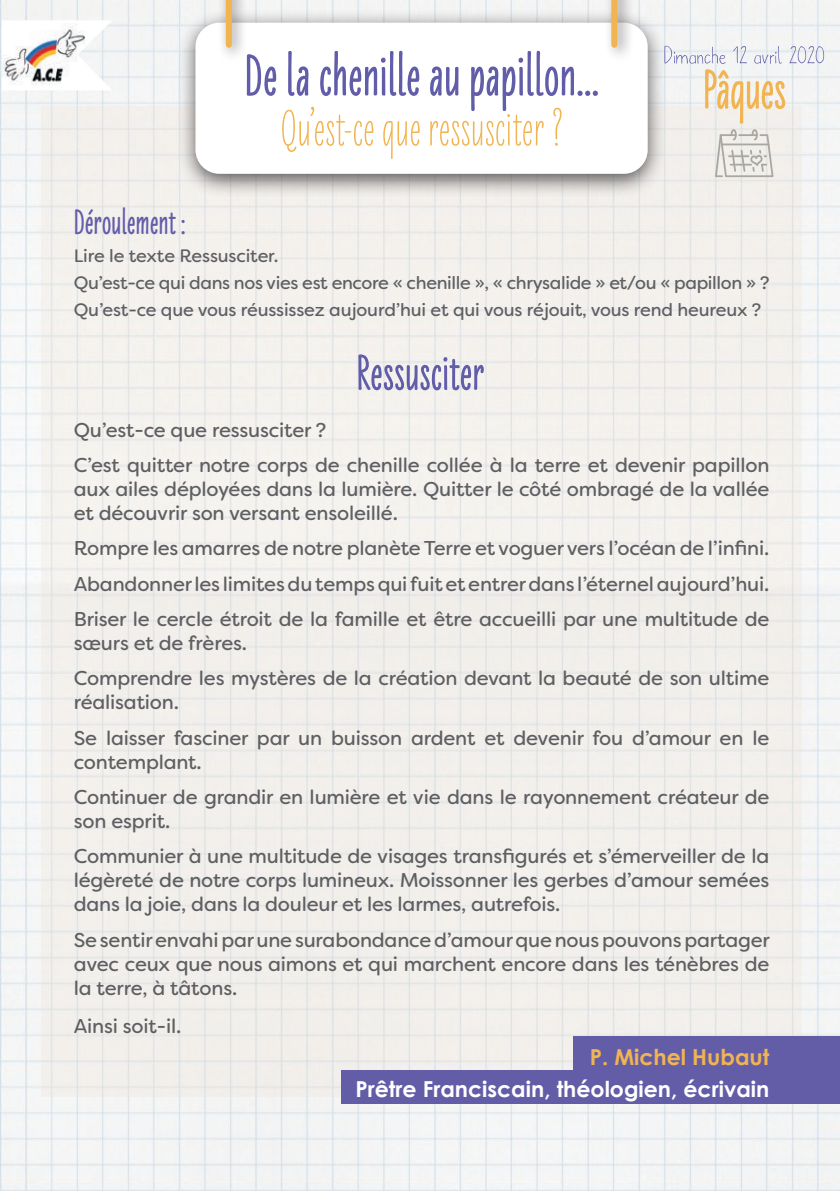
<style>
.page{position:relative;width:840px;height:1191px;background:#fff}
.page>*{position:absolute;margin:0;border:0;box-sizing:border-box;transform-origin:0 0}
.t1{font:900 60px "Liebe Erika";letter-spacing:.01em;color:#625da9}
.t2{font:900 57.6px "Liebe Erika";color:#f2b451}
.t3{font:500 52px "Liebe Erika";letter-spacing:.01em;color:#f1b451}
.t4{font:900 52px "Liebe Erika";letter-spacing:.01em;color:#625da9}
.t5{font:900 36px "Liebe Erika";letter-spacing:.01em;color:#625da9}
.t6{font:700 22px "Century Gothic";color:#fff}
.t7{font:700 22px "Century Gothic";color:#f1b451}
.t8{font:20px/35.4px "Filson Soft";letter-spacing:-.01em;color:#5f5f62}
.t9{font:18px/27.2px "Filson Soft";letter-spacing:-.015em;color:#5f5f62}
</style>
<div class="page">
<img style="left:0;top:0;width:839px;height:1191px">
<div style="left:41px;top:106px;width:760px;height:990px;background:#f2efec"></div>
<div style="left:176px;top:9px;width:490px;height:190px;background:#231f20;opacity:.75"></div>
<div style="left:195px;top:23px;width:452px;height:151px;background:#fff;border-radius:24px"></div>
<div style="left:218px;top:0;width:415px;height:63px;background:#231f20;opacity:.52"></div>
<div style="left:226px;top:0;width:6px;height:45px;background:#f1b451"></div>
<div style="left:611px;top:0;width:6px;height:45px;background:#f1b451"></div>
<div style="left:573px;top:1036px;width:266px;height:34px;background:#635da8"></div>
<div style="left:341px;top:1070px;width:498px;height:34px;background:#635da8"></div>
<img style="left:0;top:16px;width:113px;height:80px">
<svg style="left:664px;top:46px;width:61px;height:18px"></svg>
<svg style="left:732px;top:46px;width:14px;height:17px"></svg>
<svg style="left:753px;top:46px;width:28px;height:18px"></svg>
<svg style="left:789px;top:46px;width:34px;height:17px"></svg>
<svg style="left:714px;top:129px;width:59px;height:48px"></svg>
<h1 class="t1" style="left:244px;top:43px;width:356px">De la chenille au papillon...</h1>
<h3 class="t3" style="left:280px;top:100px;width:284px">Qu’est-ce que ressusciter ?</h3>
<h2 class="t2" style="left:702px;top:58px;width:84px">Pâques</h2>
<h3 class="t5" style="left:74px;top:203px;width:113px">Déroulement :</h3>
<p class="t9" style="left:74px;top:242px;width:696px">Lire le texte Ressusciter.<br>Qu’est-ce qui dans nos vies est encore « chenille », « chrysalide » et/ou « papillon » ?<br>Qu’est-ce que vous réussissez aujourd’hui et qui vous réjouit, vous rend heureux ?</p>
<h3 class="t4" style="left:356px;top:344px;width:129px">Ressusciter</h3>
<p class="t8" style="left:74px;top:412px;width:696px">Qu’est-ce que ressusciter ?<br>C’est quitter notre corps de chenille collée à la terre et devenir papillon</p>
<p class="t8" style="left:74px;top:477px;width:696px;line-height:24px">aux ailes déployées dans la lumière. Quitter le côté ombragé de la vallée et découvrir son versant ensoleillé.</p>
<p class="t8" style="left:74px;top:530px;width:696px;text-align:justify">Rompre les amarres de notre planète Terre et voguer vers l’océan de l’infini.<br>Abandonner les limites du temps qui fuit et entrer dans l’éternel aujourd’hui.<br>Briser le cercle étroit de la famille et être accueilli par une multitude de</p>
<p class="t8" style="left:74px;top:625px;width:696px">sœurs et de frères.<br>Comprendre les mystères de la création devant la beauté de son ultime</p>
<p class="t8" style="left:74px;top:684px;width:696px">réalisation.<br>Se laisser fasciner par un buisson ardent et devenir fou d’amour en le</p>
<p class="t8" style="left:74px;top:744px;width:696px">contemplant.<br>Continuer de grandir en lumière et vie dans le rayonnement créateur de</p>
<p class="t8" style="left:74px;top:803px;width:696px">son esprit.<br>Communier à une multitude de visages transfigurés et s’émerveiller de la</p>
<p class="t8" style="left:74px;top:868px;width:696px;line-height:24px">légèreté de notre corps lumineux. Moissonner les gerbes d’amour semées dans la joie, dans la douleur et les larmes, autrefois.</p>
<p class="t8" style="left:74px;top:927px;width:697px;line-height:24px;text-align:justify">Se sentir envahi par une surabondance d’amour que nous pouvons partager avec ceux que nous aimons et qui marchent encore dans les ténèbres de la terre, à tâtons.</p>
<p class="t8" style="left:74px;top:1007px;width:109px">Ainsi soit-il.</p>
<p class="t7" style="left:589px;top:1040px;width:181px">P. Michel Hubaut</p>
<p class="t6" style="left:355px;top:1072px;width:415px">Prêtre Franciscain, théologien, écrivain</p>
</div>
